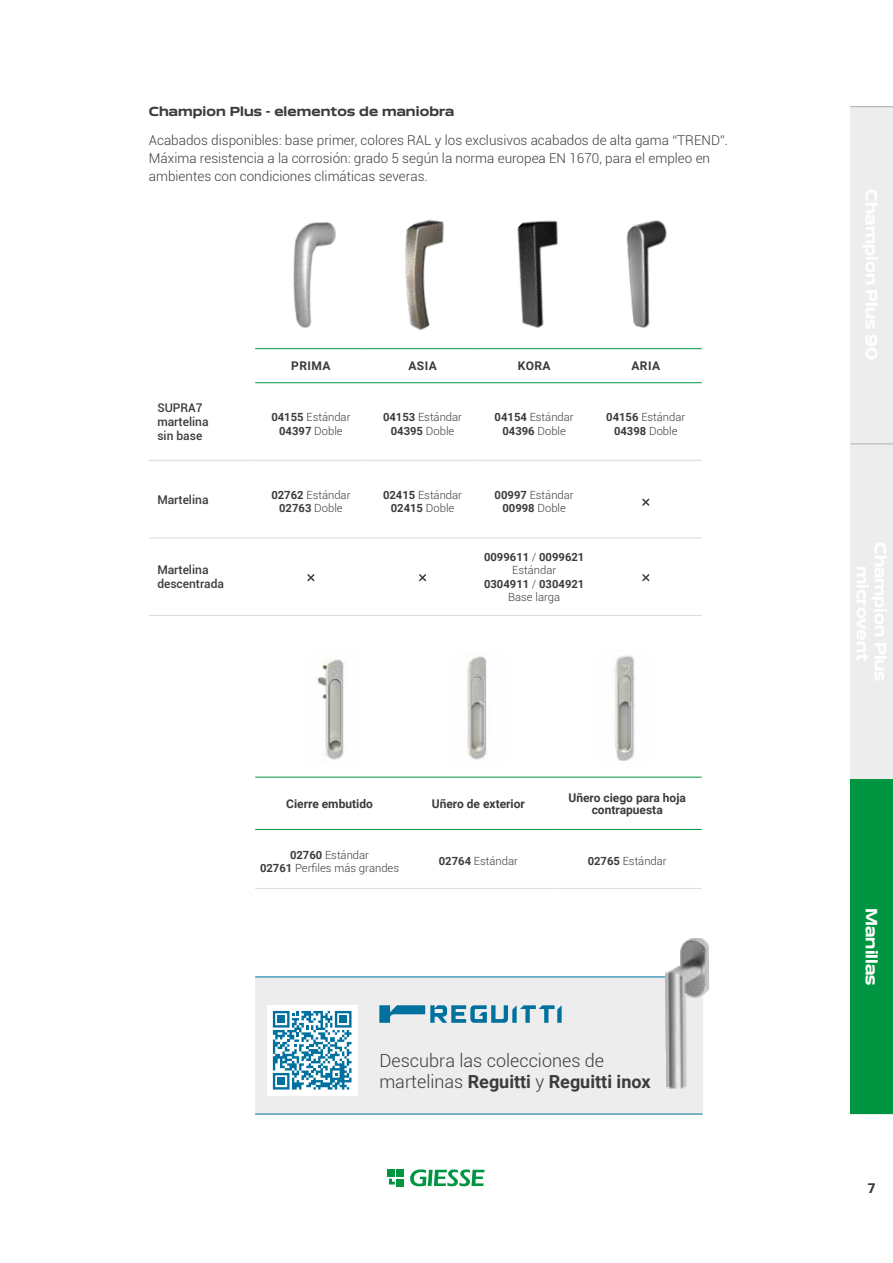
<style>
.page{position:relative;width:893px;height:1263px;background:#fff}
.page>*{position:absolute;margin:0;border:0;box-sizing:border-box;transform-origin:0 0}
.t1{font:300 18px/21.6px "Roboto";color:#3c3c3b}
.t2{font:700 15px "Aero";color:#fff}
.t3{font:300 13.5px/18px "Roboto";color:#3c3c3b}
.t4{font:900 13.5px "Roboto";color:#3c3c3b}
.t5{font:700 12px/12px "Roboto";color:#3c3c3b;text-align:center}
.t6{font:500 12px/14.4px "Roboto";color:#3c3c3b}
.t7{font:700 12px "Aero";letter-spacing:.01em;color:#3c3c3b}
.t8{font:300 11.25px/13.5px "Roboto";color:#3c3c3b;text-align:center}
.t9{font:700 11.25px/13.5px "Roboto";color:#3c3c3b;text-align:center}
.s1{font-weight:700}
.s2{font-weight:300}
</style>
<div class="page">
<svg style="left:255px;top:349px;width:318px;height:1px"></svg>
<hr style="left:149px;top:460px;width:106px;height:1px;background:#dadada">
<hr style="left:255px;top:460px;width:112px;height:1px;background:#dadada">
<hr style="left:367px;top:460px;width:111px;height:1px;background:#dadada">
<hr style="left:478px;top:460px;width:112px;height:1px;background:#dadada">
<hr style="left:590px;top:460px;width:112px;height:1px;background:#dadada">
<hr style="left:149px;top:537px;width:106px;height:1px;background:#dadada">
<hr style="left:255px;top:537px;width:112px;height:1px;background:#dadada">
<hr style="left:367px;top:537px;width:111px;height:1px;background:#dadada">
<hr style="left:478px;top:537px;width:112px;height:1px;background:#dadada">
<hr style="left:590px;top:537px;width:112px;height:1px;background:#dadada">
<hr style="left:149px;top:615px;width:106px;height:1px;background:#dadada">
<hr style="left:255px;top:615px;width:112px;height:1px;background:#dadada">
<hr style="left:367px;top:615px;width:111px;height:1px;background:#dadada">
<hr style="left:478px;top:615px;width:112px;height:1px;background:#dadada">
<hr style="left:590px;top:615px;width:112px;height:1px;background:#dadada">
<hr style="left:255px;top:348px;width:112px;height:1px;background:#009641">
<hr style="left:367px;top:348px;width:111px;height:1px;background:#009641">
<hr style="left:478px;top:348px;width:112px;height:1px;background:#009641">
<hr style="left:255px;top:382px;width:112px;height:1px;background:#009641">
<hr style="left:367px;top:382px;width:111px;height:1px;background:#009641">
<hr style="left:478px;top:382px;width:112px;height:1px;background:#009641">
<hr style="left:590px;top:382px;width:112px;height:1px;background:#009641">
<svg style="left:642px;top:498px;width:8px;height:8px"></svg>
<svg style="left:307px;top:574px;width:8px;height:8px"></svg>
<svg style="left:419px;top:574px;width:7px;height:8px"></svg>
<svg style="left:642px;top:574px;width:8px;height:8px"></svg>
<img style="left:293px;top:222px;width:43px;height:106px">
<img style="left:405px;top:219px;width:39px;height:112px">
<img style="left:517px;top:220px;width:41px;height:109px">
<img style="left:573px;top:220px;width:129px;height:130px">
<svg style="left:255px;top:776px;width:447px;height:53px"></svg>
<hr style="left:255px;top:888px;width:149px;height:1px;background:#dadada">
<hr style="left:404px;top:888px;width:149px;height:1px;background:#dadada">
<hr style="left:553px;top:888px;width:149px;height:1px;background:#dadada">
<hr style="left:255px;top:777px;width:149px;height:1px;background:#009641">
<hr style="left:404px;top:777px;width:149px;height:1px;background:#009641">
<hr style="left:553px;top:777px;width:149px;height:1px;background:#009641">
<hr style="left:255px;top:829px;width:149px;height:1px;background:#009641">
<hr style="left:404px;top:829px;width:149px;height:1px;background:#009641">
<hr style="left:553px;top:829px;width:149px;height:1px;background:#009641">
<img style="left:316px;top:659px;width:28px;height:101px">
<img style="left:467px;top:656px;width:20px;height:104px">
<img style="left:614px;top:655px;width:21px;height:106px">
<div style="left:255px;top:977px;width:447px;height:137px;background:#ededed"></div>
<hr style="left:255px;top:1114px;width:447px;height:1px;background:#00709e">
<hr style="left:255px;top:976px;width:447px;height:1px;background:#00709e">
<img style="left:665px;top:938px;width:44px;height:150px">
<svg style="left:379px;top:1005px;width:183px;height:18px"></svg>
<div style="left:267px;top:1005px;width:90px;height:91px;background:#fff"></div>
<svg style="left:273px;top:1011px;width:78px;height:78px"></svg>
<div style="left:850px;top:106px;width:43px;height:1008px;background:#ededed"></div>
<div style="left:387px;top:1169px;width:8px;height:8px;background:#009641"></div>
<div style="left:396px;top:1169px;width:8px;height:8px;background:#009641"></div>
<div style="left:396px;top:1179px;width:8px;height:7px;background:#009641"></div>
<svg style="left:389px;top:1179px;width:6px;height:5px"></svg>
<svg style="left:410px;top:1169px;width:74px;height:17px"></svg>
<hr style="left:850px;top:106px;width:43px;height:1px;background:#acafac">
<hr style="left:850px;top:779px;width:43px;height:1px;background:#acafac">
<hr style="left:850px;top:443px;width:43px;height:1px;background:#acafac">
<div style="left:850px;top:780px;width:43px;height:334px;background:#009641"></div>
<p class="t7" style="left:149px;top:104px;width:307px">Champion Plus - elementos de maniobra</p>
<p class="t3" style="left:149px;top:131px;width:581px">Acabados disponibles: base primer, colores RAL y los exclusivos acabados de alta gama “TREND”.<br>Máxima resistencia a la corrosión: grado 5 según la norma europea EN 1670, para el empleo en ambientes con condiciones climáticas severas.</p>
<p class="t5" style="left:291px;top:359px;width:41px">PRIMA</p>
<p class="t5" style="left:408px;top:359px;width:30px">ASIA</p>
<p class="t5" style="left:518px;top:359px;width:34px">KORA</p>
<p class="t5" style="left:631px;top:359px;width:30px">ARIA</p>
<p class="t6" style="left:157px;top:400px;width:53px">SUPRA7 martelina sin base</p>
<p class="t8" style="left:271px;top:410px;width:81px"><span class="s1">04155</span> Estándar<br><span class="s1">04397</span> Doble</p>
<p class="t8" style="left:383px;top:410px;width:81px"><span class="s1">04153</span> Estándar<br><span class="s1">04395</span> Doble</p>
<p class="t8" style="left:495px;top:410px;width:81px"><span class="s1">04154</span> Estándar<br><span class="s1">04396</span> Doble</p>
<p class="t8" style="left:606px;top:410px;width:81px"><span class="s1">04156</span> Estándar<br><span class="s1">04398</span> Doble</p>
<p class="t6" style="left:157px;top:492px;width:53px">Martelina</p>
<p class="t8" style="left:271px;top:488px;width:81px"><span class="s1">02762</span> Estándar<br><span class="s1">02763</span> Doble</p>
<p class="t8" style="left:383px;top:488px;width:81px"><span class="s1">02415</span> Estándar<br><span class="s1">02415</span> Doble</p>
<p class="t8" style="left:495px;top:488px;width:81px"><span class="s1">00997</span> Estándar<br><span class="s1">00998</span> Doble</p>
<p class="t6" style="left:157px;top:562px;width:68px">Martelina descentrada</p>
<p class="t9" style="left:484px;top:549px;width:102px">0099611 <span class="s2">/</span> 0099621<br><span class="s2">Estándar<br></span>0304911 <span class="s2">/</span> 0304921<br><span class="s2">Base larga</span></p>
<p class="t5" style="left:286px;top:797px;width:88px">Cierre embutido</p>
<p class="t5" style="left:432px;top:797px;width:95px">Uñero de exterior</p>
<p class="t5" style="left:568px;top:791px;width:119px">Uñero ciego para hoja contrapuesta</p>
<p class="t8" style="left:260px;top:847px;width:141px"><span class="s1">02760</span> Estándar<br><span class="s1">02761</span> Perfiles más grandes</p>
<p class="t8" style="left:439px;top:854px;width:81px"><span class="s1">02764</span> Estándar</p>
<p class="t8" style="left:588px;top:854px;width:81px"><span class="s1">02765</span> Estándar</p>
<h1 class="t1" style="left:379px;top:1049px;width:273px">Descubra las colecciones de martelinas <span class="s1">Reguitti</span> y <span class="s1">Reguitti inox</span></h1>
<h2 class="t2" style="left:881px;top:908px;width:79px;rotate:90deg">Manillas</h2>
<p class="t4" style="left:868px;top:1179px;width:9px">7</p>
</div>
